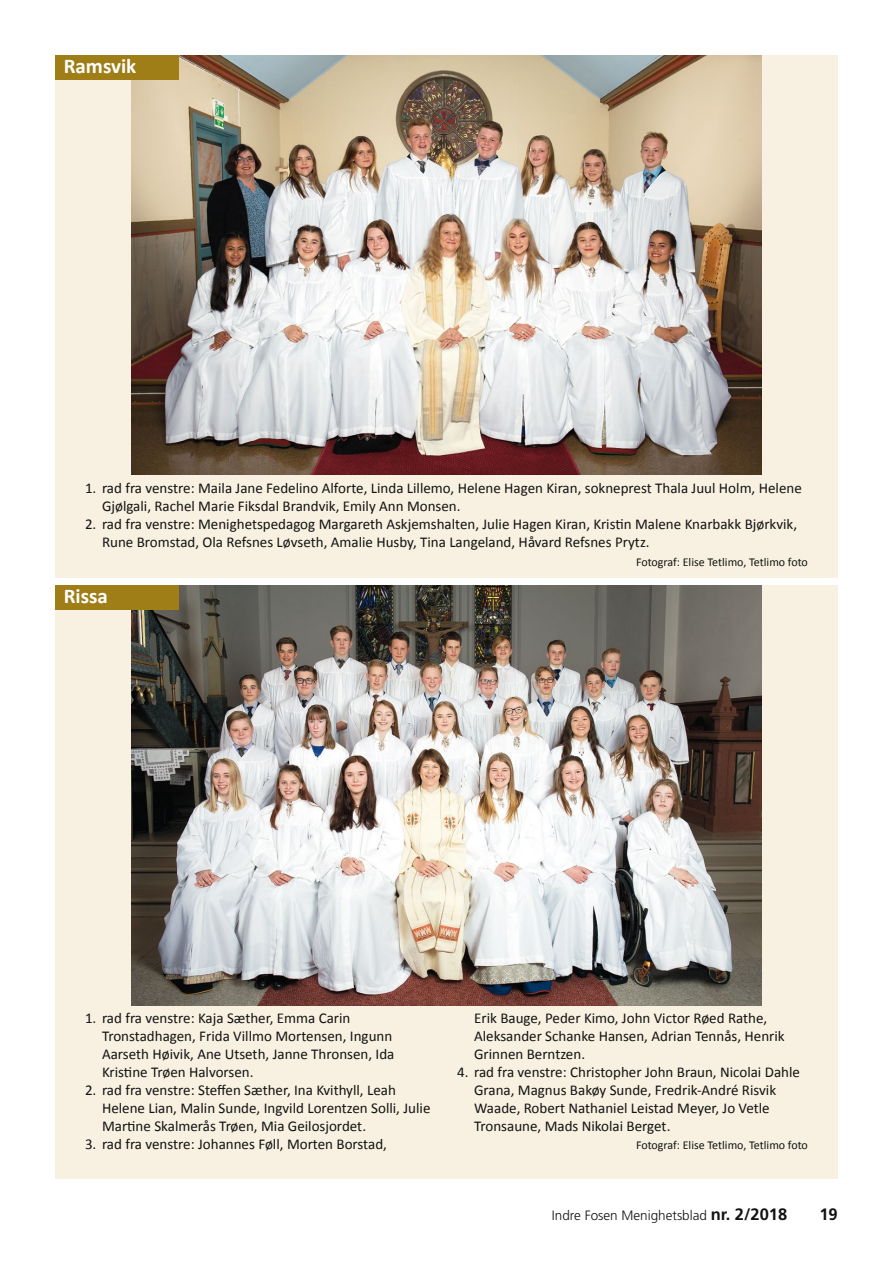
<style>
.page{position:relative;width:893px;height:1263px;background:#fff}
.page>*{position:absolute;margin:0;border:0;box-sizing:border-box;transform-origin:0 0}
.t1{font:700 21px "Calibri";color:#fff}
.t2{font:700 16.5px "Frutiger";color:#121212}
.t3{font:15px/18px "Calibri";color:#121212}
.t4{font:300 13.5px "Frutiger";color:#121212}
.t5{font:12px "Calibri";color:#121212}
.s1{font-weight:700;font-size:16.5px}
</style>
<div class="page">
<div style="left:55px;top:585px;width:783px;height:593px;background:#f8f1e1"></div>
<div style="left:55px;top:55px;width:783px;height:522px;background:#f8f1e1"></div>
<img style="left:132px;top:55px;width:629px;height:420px">
<img style="left:132px;top:585px;width:629px;height:420px">
<div style="left:55px;top:55px;width:124px;height:25px;background:#9f7e17"></div>
<div style="left:55px;top:585px;width:124px;height:25px;background:#9f7e17"></div>
<h1 class="t1" style="left:64px;top:52px;width:74px">Ramsvik</h1>
<p class="t3" style="left:102px;top:479px;width:701px;text-indent:-17px">1. rad fra venstre: Maila Jane Fedelino Alforte, Linda Lillemo, Helene Hagen Kiran, sokneprest Thala Juul Holm, Helene<br>Gjølgali, Rachel Marie Fiksdal Brandvik, Emily Ann Monsen.</p>
<p class="t3" style="left:102px;top:515px;width:697px;text-indent:-17px">2. rad fra venstre: Menighetspedagog Margareth Askjemshalten, Julie Hagen Kiran, Kristin Malene Knarbakk Bjørkvik,<br>Rune Bromstad, Ola Refsnes Løvseth, Amalie Husby, Tina Langeland, Håvard Refsnes Prytz.</p>
<p class="t5" style="left:636px;top:554px;width:173px">Fotograf: Elise Tetlimo, Tetlimo foto</p>
<h1 class="t1" style="left:64px;top:582px;width:46px">Rissa</h1>
<p class="t3" style="left:102px;top:1009px;width:294px;text-indent:-17px">1. rad fra venstre: Kaja Sæther, Emma Carin Tronstadhagen, Frida Villmo Mortensen, Ingunn Aarseth Høivik, Ane Utseth, Janne Thronsen, Ida Kristine Trøen Halvorsen.</p>
<p class="t3" style="left:102px;top:1081px;width:330px;text-indent:-17px">2. rad fra venstre: Steffen Sæther, Ina Kvithyll, Leah<br>Helene Lian, Malin Sunde, Ingvild Lorentzen Solli, Julie<br>Martine Skalmerås Trøen, Mia Geilosjordet.</p>
<p class="t3" style="left:85px;top:1135px;width:303px">3. rad fra venstre: Johannes Føll, Morten Borstad,</p>
<p class="t3" style="left:474px;top:1009px;width:312px">Erik Bauge, Peder Kimo, John Victor Røed Rathe,<br>Aleksander Schanke Hansen, Adrian Tennås, Henrik<br>Grinnen Berntzen.</p>
<p class="t3" style="left:474px;top:1063px;width:327px;text-indent:-17px">4. rad fra venstre: Christopher John Braun, Nicolai Dahle Grana, Magnus Bakøy Sunde, Fredrik-André Risvik Waade, Robert Nathaniel Leistad Meyer, Jo Vetle Tronsaune, Mads Nikolai Berget.</p>
<p class="t5" style="left:636px;top:1138px;width:173px">Fotograf: Elise Tetlimo, Tetlimo foto</p>
<p class="t4" style="left:552px;top:1208px;width:237px">Indre Fosen Menighetsblad <span class="s1">nr. 2/2018</span></p>
<p class="t2" style="left:819px;top:1205px;width:20px">19</p>
</div>
